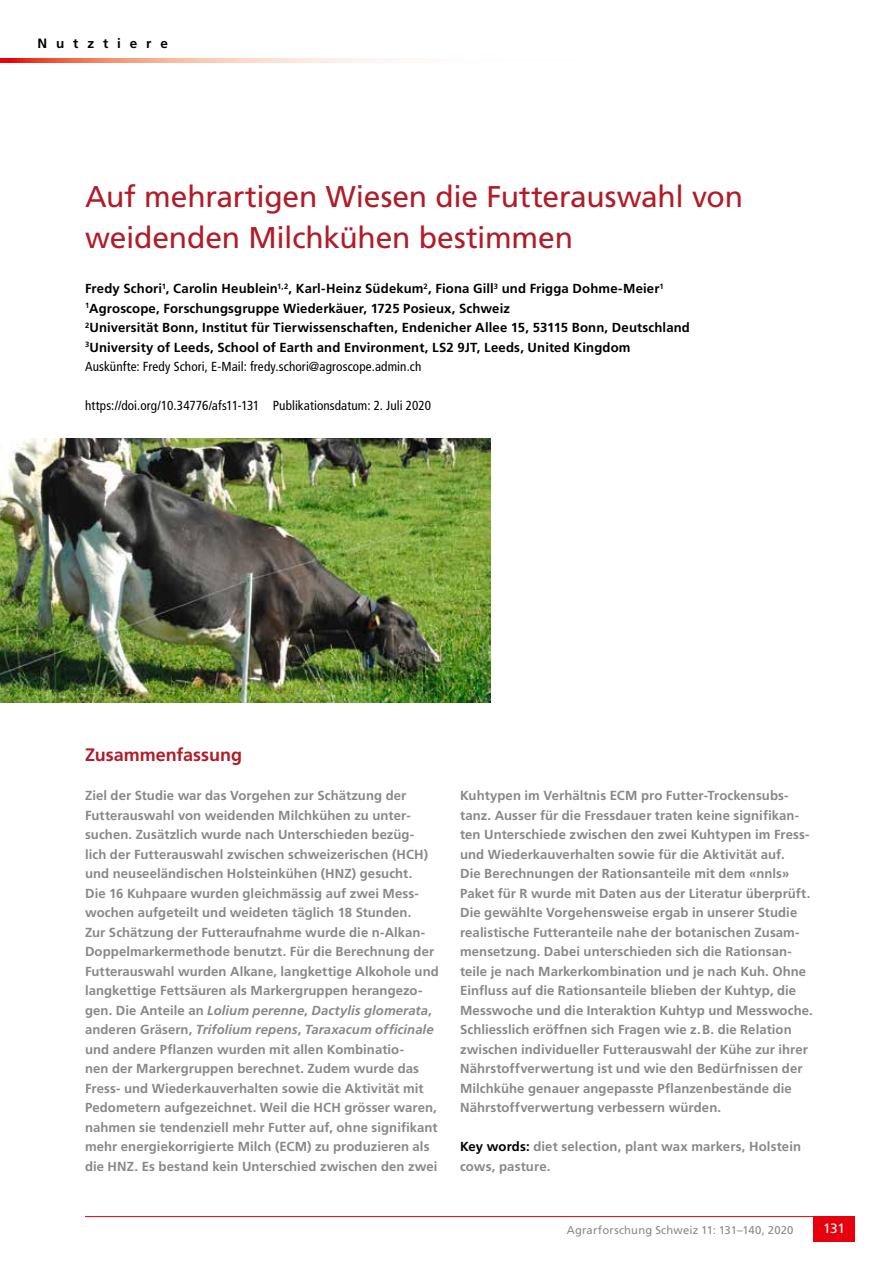
<style>
.page{position:relative;width:893px;height:1263px;background:#fff}
.page>*{position:absolute;margin:0;border:0;box-sizing:border-box;transform-origin:0 0}
.t1{font:30px/40.5px "Frutiger LT Std";letter-spacing:-.01em;color:#b21c27}
.t2{font:700 18px "Frutiger LT Std";color:#b21c27}
.t3{font:700 13.5px "Frutiger LT Std";letter-spacing:.655em;color:#000}
.t4{font:13.5px "Frutiger LT Std";color:#fff}
.t5{font:700 13.2px/19.5px "Frutiger LT Std";letter-spacing:.005em;color:#878988}
.t6{font:700 13.2px/19.5px "Frutiger LT Std";letter-spacing:.01em;color:#000}
.t7{font:condensed 13.2px "Frutiger LT Std";letter-spacing:.005em;color:#000}
.t8{font:11.25px "Frutiger LT Std";letter-spacing:.015em;color:#878988}
.s1{font-weight:400;font-stretch:condensed}
.s2{font-style:italic}
.s3{color:#000}
</style>
<div class="page">
<svg style="left:0;top:58px;width:403px;height:5px;background:#f6b09e"></svg>
<hr style="left:85px;top:1216px;width:770px;height:1px;background:#e7000e">
<div style="left:813px;top:1216px;width:42px;height:26px;background:#e7000e"></div>
<img style="left:0;top:438px;width:490px;height:265px">
<p class="t3" style="left:38px;top:36px;width:132px">Nutztiere</p>
<h1 class="t1" style="left:85px;top:177px;width:659px">Auf mehrartigen Wiesen die Futterauswahl von weidenden Milchkühen bestimmen</h1>
<p class="t6" style="left:85px;top:279px;width:606px">Fredy Schori<sup>1</sup>, Carolin Heublein<sup>1,2</sup>, Karl-Heinz Südekum<sup>2</sup>, Fiona Gill<sup>3</sup> und Frigga Dohme-Meier<sup>1<br>1</sup>Agroscope, Forschungsgruppe Wiederkäuer, 1725 Posieux, Schweiz<br><sup>2</sup>Universität Bonn, Institut für Tierwissenschaften, Endenicher Allee 15, 53115 Bonn, Deutschland <sup>3</sup>University of Leeds, School of Earth and Environment, LS2 9JT, Leeds, United Kingdom<br><span class="s1">Auskünfte: Fredy Schori, E-Mail: fredy.schori@agroscope.admin.ch</span></p>
<p class="t7" style="left:85px;top:398px;width:347px">https://doi.org/10.34776/afs11-131 Publikationsdatum: 2. Juli 2020</p>
<h2 class="t2" style="left:85px;top:744px;width:158px">Zusammenfassung</h2>
<p class="t5" style="left:85px;top:786px;width:355px">Ziel der Studie war das Vorgehen zur Schätzung der Futterauswahl von weidenden Milchkühen zu unter&shy;suchen. Zusätzlich wurde nach Unterschieden bezüg&shy;lich der Futterauswahl zwischen schweizerischen (HCH) und neuseeländischen Holsteinkühen (HNZ) gesucht.<br>Die 16 Kuhpaare wurden gleichmässig auf zwei Mess&shy;wochen aufgeteilt und weideten täglich 18 Stunden.<br>Zur Schätzung der Futteraufnahme wurde die n-Alkan-Doppelmarkermethode benutzt. Für die Berechnung der Futterauswahl wurden Alkane, langkettige Alkohole und langkettige Fettsäuren als Markergruppen herangezo&shy;gen. Die Anteile an <span class="s2">Lolium perenne</span>, <span class="s2">Dactylis glomerata</span>, anderen Gräsern, <span class="s2">Trifolium repens</span>, <span class="s2">Taraxacum officinale </span>und andere Pflanzen wurden mit allen Kombinatio-<br>nen der Markergruppen berechnet. Zudem wurde das Fress- und Wiederkauverhalten sowie die Aktivität mit Pedometern aufgezeichnet. Weil die HCH grösser waren, nahmen sie tendenziell mehr Futter auf, ohne signifikant mehr energiekorrigierte Milch (ECM) zu produzieren als die HNZ. Es bestand kein Unterschied zwischen den zwei</p>
<p class="t5" style="left:460px;top:786px;width:354px">Kuhtypen im Verhältnis ECM pro Futter-Trockensubs&shy;tanz. Ausser für die Fressdauer traten keine signifikan&shy;ten Unterschiede zwischen den zwei Kuhtypen im Fress&shy;und Wiederkauverhalten sowie für die Aktivität auf.<br>Die Berechnungen der Rationsanteile mit dem «nnls» Paket für R wurde mit Daten aus der Literatur überprüft.<br>Die gewählte Vorgehensweise ergab in unserer Studie realistische Futteranteile nahe der botanischen Zusam&shy;mensetzung. Dabei unterschieden sich die Rationsan&shy;teile je nach Markerkombination und je nach Kuh. Ohne Einfluss auf die Rationsanteile blieben der Kuhtyp, die Messwoche und die Interaktion Kuhtyp und Messwoche.<br>Schliesslich eröffnen sich Fragen wie z.B. die Relation zwischen individueller Futterauswahl der Kühe zur ihrer Nährstoffverwertung ist und wie den Bedürfnissen der Milchkühe genauer angepasste Pflanzenbestände die Nährstoffverwertung verbessern würden.</p>
<p class="t5" style="left:460px;top:1137px;width:343px"><span class="s3">Key words:</span> diet selection, plant wax markers, Holstein cows, pasture.</p>
<p class="t8" style="left:567px;top:1223px;width:228px">Agrarforschung Schweiz 11: 131–140, 2020</p>
<p class="t4" style="left:823px;top:1221px;width:23px">131</p>
</div>
